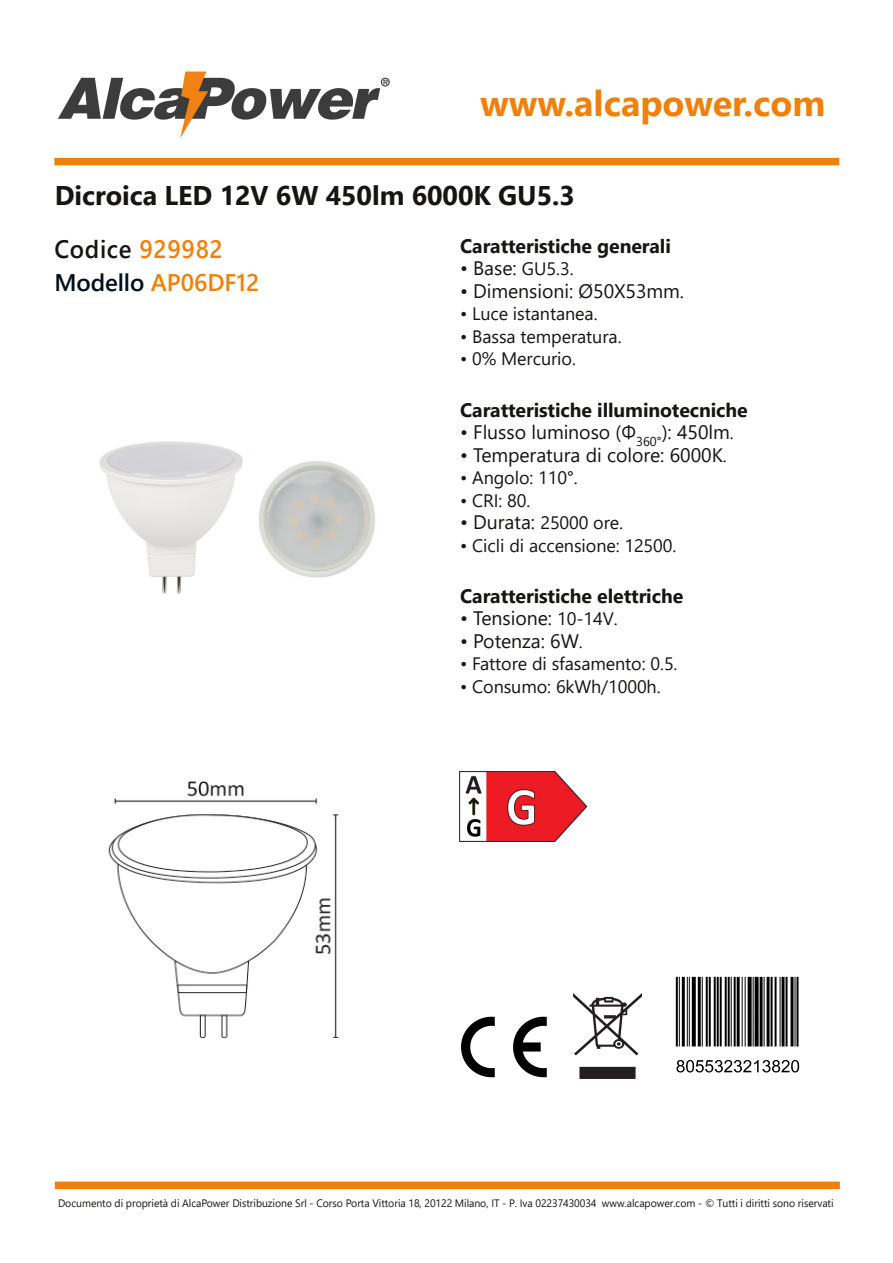
<style>
.page{position:relative;width:893px;height:1263px;background:#fff}
.page>*{position:absolute;margin:0;border:0;box-sizing:border-box;transform-origin:0 0}
.t1{font:700 36px "Segoe UI";color:#f1800b}
.t2{font:700 27px "Segoe UI";letter-spacing:-.005em;color:#171513}
.t3{font:600 25.2px "Segoe UI";letter-spacing:.03em;color:#171513;scale:.95 1}
.t4{font:600 24px "Segoe UI";letter-spacing:-.005em;color:#f1800b}
.t5{font:19.5px "Segoe UI";color:#171513}
.t6{font:700 19.5px "Segoe UI";letter-spacing:-.005em;color:#171513}
.t7{font:18px "Segoe UI";letter-spacing:-.005em;color:#171513}
.t8{font:10.8px "Segoe UI";letter-spacing:-.005em;color:#171513}
.s1{color:#f1800b}
.s2{color:#000d18}
.s3{font-size:18px}
.s4{font-size:19.5px}
</style>
<div class="page">
<img style="left:99px;top:441px;width:276px;height:153px">
<img style="left:108px;top:781px;width:231px;height:257px">
<img style="left:675px;top:976px;width:125px;height:97px">
<img style="left:461px;top:1016px;width:86px;height:62px">
<img style="left:573px;top:993px;width:69px;height:85px">
<img style="left:459px;top:772px;width:128px;height:70px">
<div style="left:54px;top:158px;width:785px;height:7px;background:#f1800b"></div>
<img style="left:58px;top:71px;width:332px;height:68px">
<div style="left:55px;top:1181px;width:785px;height:8px;background:#f1800b"></div>
<h1 class="t1" style="left:480px;top:77px;width:347px">www.alcapower.com</h1>
<h2 class="t2" style="left:55px;top:176px;width:522px">Dicroica LED 12V 6W 450lm 6000K GU5.3</h2>
<h3 class="t3" style="left:54px;top:231px;width:179px">Codice <span class="s1">929982</span></h3>
<h3 class="t4" style="left:54px;top:265px;width:207px"><span class="s2">Modello</span> AP06DF12</h3>
<p class="t6" style="left:460px;top:232px;width:212px">Caratteristiche generali</p>
<p class="t5" style="left:460px;top:254px;width:115px">• Base: <span class="s3">GU5.3.</span></p>
<p class="t5" style="left:460px;top:277px;width:225px">• Dimensioni: Ø50X53mm.</p>
<p class="t7" style="left:460px;top:301px;width:139px">• Luce istantanea.</p>
<p class="t7" style="left:460px;top:324px;width:163px">• Bassa temperatura.</p>
<p class="t7" style="left:460px;top:346px;width:117px">• 0% Mercurio.</p>
<p class="t6" style="left:460px;top:395px;width:289px">Caratteristiche illuminotecniche</p>
<p class="t5" style="left:460px;top:418px;width:275px">• Flusso luminoso ﴾Φ<sub>360°</sub>﴿: 450lm<span class="s3">.</span></p>
<p class="t5" style="left:460px;top:440px;width:268px">• Temperatura di colore: 6000K<span class="s3">.</span></p>
<p class="t7" style="left:460px;top:465px;width:119px">• Angolo: 110°.</p>
<p class="t7" style="left:460px;top:487px;width:72px">• CRI: 80.</p>
<p class="t7" style="left:460px;top:510px;width:164px"><span class="s4">• Durata:</span> 25000 ore.</p>
<p class="t7" style="left:460px;top:532px;width:218px">• Cicli di accensione: 12500.</p>
<p class="t6" style="left:460px;top:581px;width:225px">Caratteristiche elettriche</p>
<p class="t5" style="left:460px;top:604px;width:159px">• Tensione: <span class="s3">10‐14V.</span></p>
<p class="t5" style="left:460px;top:626px;width:124px">• Potenza: 6W<span class="s3">.</span></p>
<p class="t7" style="left:460px;top:651px;width:219px">• Fattore di sfasamento: 0.5.</p>
<p class="t7" style="left:460px;top:673px;width:202px">• Consumo: 6kWh/1000h.</p>
<p class="t8" style="left:58px;top:1196px;width:777px">Documento di proprietà di AlcaPower Distribuzione Srl ‐ Corso Porta Vittoria 18, 20122 Milano, IT ‐ P. Iva 02237430034 www.alcapower.com ‐ © Tutti i diritti sono riservati</p>
</div>
